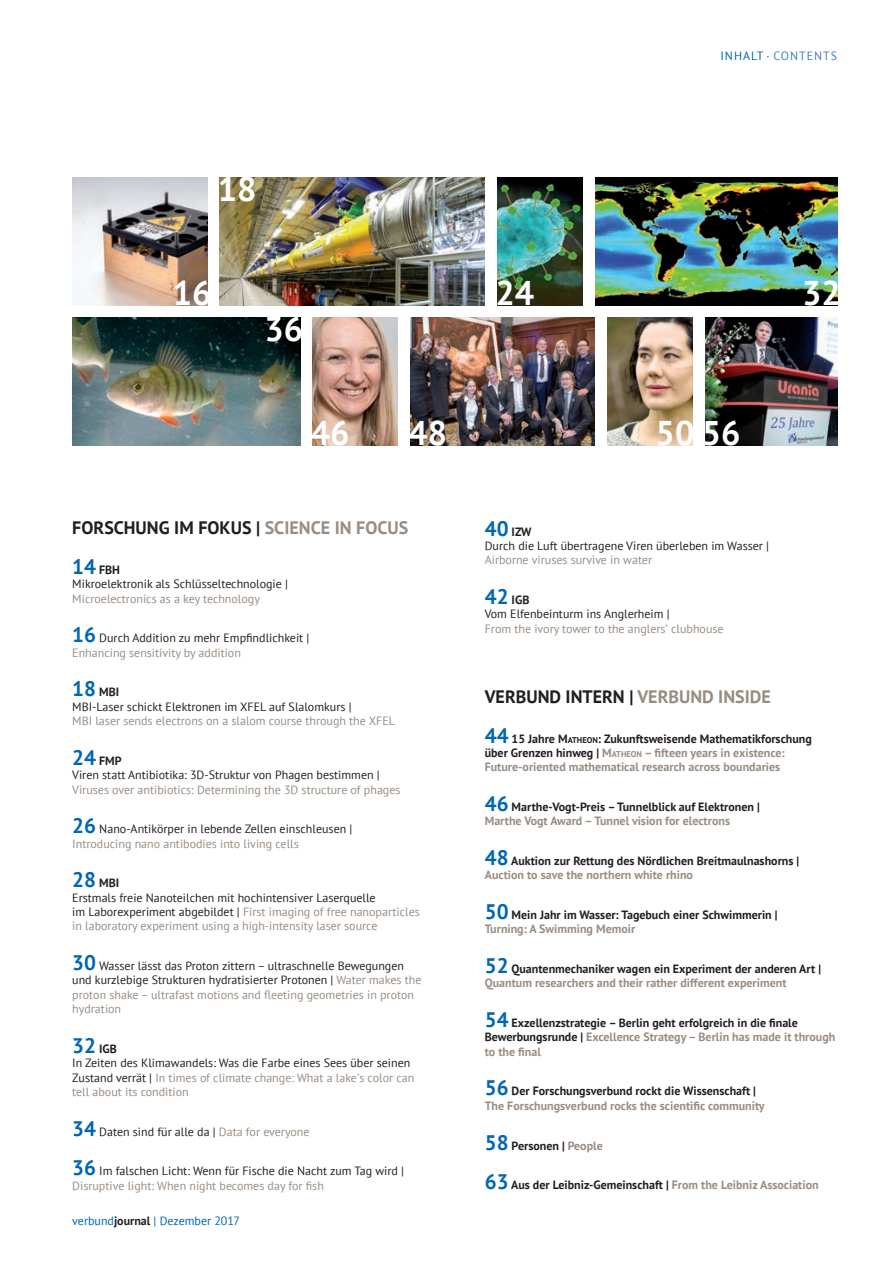
<style>
.page{position:relative;width:893px;height:1263px;background:#fff}
.page>*{position:absolute;margin:0;border:0;box-sizing:border-box;transform-origin:0 0}
.t1{font:700 34.2px "PT Sans";color:#fff}
.t2{font:700 18px "PT Sans";color:#231f20}
.t3{font:12px/14.4px "PT Sans";color:#231f20}
.t4{font:700 12px/14.4px "PT Sans";color:#231f20}
.t5{font:12px/14.4px "PT Sans";color:#988d83}
.t6{font:700 12px/14.4px "PT Sans";color:#988d83}
.t7{font:12px "PT Sans";color:#0166b3}
.t8{font:12px "PT Sans";letter-spacing:.08em;color:#437ec1}
.s1{color:#0166b3}
.s2{color:#988d83}
.s3{font-weight:700;font-size:21px;color:#0166b3}
.s4{font-weight:700}
.s5{font-weight:700;color:#231f20}
.s6{color:#231f20}
.s7{font-size:21px;color:#0166b3}
.s8{font-size:8.4px;color:#231f20}
.s9{font-style:inherit}
.s10{font-size:8.4px}
</style>
<div class="page">
<img style="left:72px;top:177px;width:135px;height:128px">
<img style="left:220px;top:177px;width:264px;height:128px">
<img style="left:497px;top:177px;width:86px;height:128px">
<img style="left:595px;top:177px;width:243px;height:128px">
<img style="left:72px;top:318px;width:228px;height:127px">
<img style="left:313px;top:318px;width:85px;height:127px">
<img style="left:411px;top:318px;width:183px;height:127px">
<img style="left:607px;top:318px;width:85px;height:127px">
<img style="left:705px;top:318px;width:133px;height:127px">
<p class="t8" style="left:720px;top:48px;width:118px"><span class="s1">INHALT ·</span> CONTENTS</p>
<h1 class="t1" style="left:218px;top:166px;width:40px">18</h1>
<h1 class="t1" style="left:173px;top:270px;width:40px">16</h1>
<h1 class="t1" style="left:264px;top:307px;width:40px">36</h1>
<h1 class="t1" style="left:495px;top:270px;width:40px">24</h1>
<h1 class="t1" style="left:802px;top:270px;width:40px">32</h1>
<h1 class="t1" style="left:311px;top:411px;width:40px">46</h1>
<h1 class="t1" style="left:409px;top:411px;width:40px">48</h1>
<h1 class="t1" style="left:656px;top:411px;width:86px">50 56</h1>
<h2 class="t2" style="left:72px;top:516px;width:338px">FORSCHUNG IM FOKUS | <span class="s2">SCIENCE IN FOCUS</span></h2>
<p class="t3" style="left:72px;top:562px;width:217px"><span class="s3">14</span> <span class="s4">FBH<br></span>Mikroelektronik als Schlüsseltechnologie |</p>
<p class="t5" style="left:72px;top:591px;width:189px">Microelectronics as a key technology</p>
<p class="t3" style="left:72px;top:631px;width:239px"><span class="s3">16</span> Durch Addition zu mehr Empfindlichkeit |<br><span class="s2">Enhancing sensitivity by addition</span></p>
<p class="t3" style="left:72px;top:685px;width:281px"><span class="s3">18</span> <span class="s4">MBI<br></span>MBI-Laser schickt Elektronen im XFEL auf Slalomkurs |</p>
<p class="t5" style="left:72px;top:713px;width:324px">MBI laser sends electrons on a slalom course through the XFEL</p>
<p class="t3" style="left:72px;top:753px;width:309px"><span class="s3">24</span> <span class="s4">FMP<br></span>Viren statt Antibiotika: 3D-Struktur von Phagen bestimmen |</p>
<p class="t5" style="left:72px;top:782px;width:330px">Viruses over antibiotics: Determining the 3D structure of phages</p>
<p class="t3" style="left:72px;top:821px;width:282px"><span class="s3">26</span> Nano-Antikörper in lebende Zellen einschleusen |<br><span class="s2">Introducing nano antibodies into living cells</span></p>
<p class="t5" style="left:72px;top:875px;width:349px"><span class="s3">28</span> <span class="s5">MBI<br></span><span class="s6">Erstmals freie Nanoteilchen mit hochintensiver Laserquelle<br>im Laborexperiment abgebildet |</span> First imaging of free nanoparticles in laboratory experiment using a high-intensity laser source</p>
<p class="t3" style="left:72px;top:958px;width:351px"><span class="s3">30</span> Wasser lässt das Proton zittern – ultraschnelle Bewegungen und kurzlebige Strukturen hydratisierter Protonen | <span class="s2">Water makes the proton shake – ultrafast motions and fleeting geometries in proton hydration</span></p>
<p class="t3" style="left:72px;top:1041px;width:344px"><span class="s3">32</span> <span class="s4">IGB<br></span>In Zeiten des Klimawandels: Was die Farbe eines Sees über seinen Zustand verrät | <span class="s2">In times of climate change: What a lakeʼs color can tell about its condition</span></p>
<p class="t3" style="left:72px;top:1124px;width:239px"><span class="s3">34</span> Daten sind für alle da | <span class="s2">Data for everyone</span></p>
<p class="t3" style="left:72px;top:1163px;width:333px"><span class="s3">36</span> Im falschen Licht: Wenn für Fische die Nacht zum Tag wird |<br><span class="s2">Disruptive light: When night becomes day for fish</span></p>
<p class="t7" style="left:72px;top:1213px;width:169px">verbund<span class="s5">journal</span> | Dezember 2017</p>
<p class="t3" style="left:485px;top:524px;width:286px"><span class="s3">40</span> <span class="s4">IZW<br></span>Durch die Luft übertragene Viren überleben im Wasser |</p>
<p class="t5" style="left:485px;top:553px;width:169px">Airborne viruses survive in water</p>
<p class="t3" style="left:485px;top:592px;width:186px"><span class="s3">42</span> <span class="s4">IGB<br></span>Vom Elfenbeinturm ins Anglerheim |</p>
<p class="t5" style="left:485px;top:621px;width:240px">From the ivory tower to the anglersʼ clubhouse</p>
<h2 class="t2" style="left:485px;top:685px;width:288px">VERBUND INTERN | <span class="s2">VERBUND INSIDE</span></h2>
<p class="t6" style="left:485px;top:731px;width:329px"><span class="s7">44</span> <span class="s6">15 Jahre</span> <span class="s6">M</span><span class="s8">ATHEON</span><span class="s6">: Zukunftsweisende Mathematikforschung über Grenzen hinweg |</span> <span class="s9">M</span><span class="s10">ATHEON</span> – fifteen years in existence:<br>Future-oriented mathematical research across boundaries</p>
<p class="t4" style="left:485px;top:799px;width:276px"><span class="s7">46</span> Marthe-Vogt-Preis – Tunnelblick auf Elektronen |<br><span class="s2">Marthe Vogt Award – Tunnel vision for electrons</span></p>
<p class="t4" style="left:485px;top:853px;width:316px"><span class="s7">48</span> Auktion zur Rettung des Nördlichen Breitmaulnashorns |<br><span class="s2">Auction to save the northern white rhino</span></p>
<p class="t4" style="left:485px;top:907px;width:294px"><span class="s7">50</span> Mein Jahr im Wasser: Tagebuch einer Schwimmerin |<br><span class="s2">Turning: A Swimming Memoir</span></p>
<p class="t6" style="left:485px;top:961px;width:338px"><span class="s7">52</span> <span class="s6">Quantenmechaniker wagen ein Experiment der anderen Art |<br></span>Quantum researchers and their rather different experiment</p>
<p class="t4" style="left:485px;top:1015px;width:352px"><span class="s7">54</span> Exzellenzstrategie – Berlin geht erfolgreich in die finale<br>Bewerbungsrunde | <span class="s2">Excellence Strategy – Berlin has made it through to the final</span></p>
<p class="t6" style="left:485px;top:1084px;width:281px"><span class="s7">56</span> <span class="s6">Der Forschungsverbund rockt die Wissenschaft |<br></span>The Forschungsverbund rocks the scientific community</p>
<p class="t4" style="left:485px;top:1138px;width:120px"><span class="s7">58</span> Personen | <span class="s2">People</span></p>
<p class="t4" style="left:485px;top:1177px;width:335px"><span class="s7">63</span> Aus der Leibniz-Gemeinschaft | <span class="s2">From the Leibniz Association</span></p>
</div>
